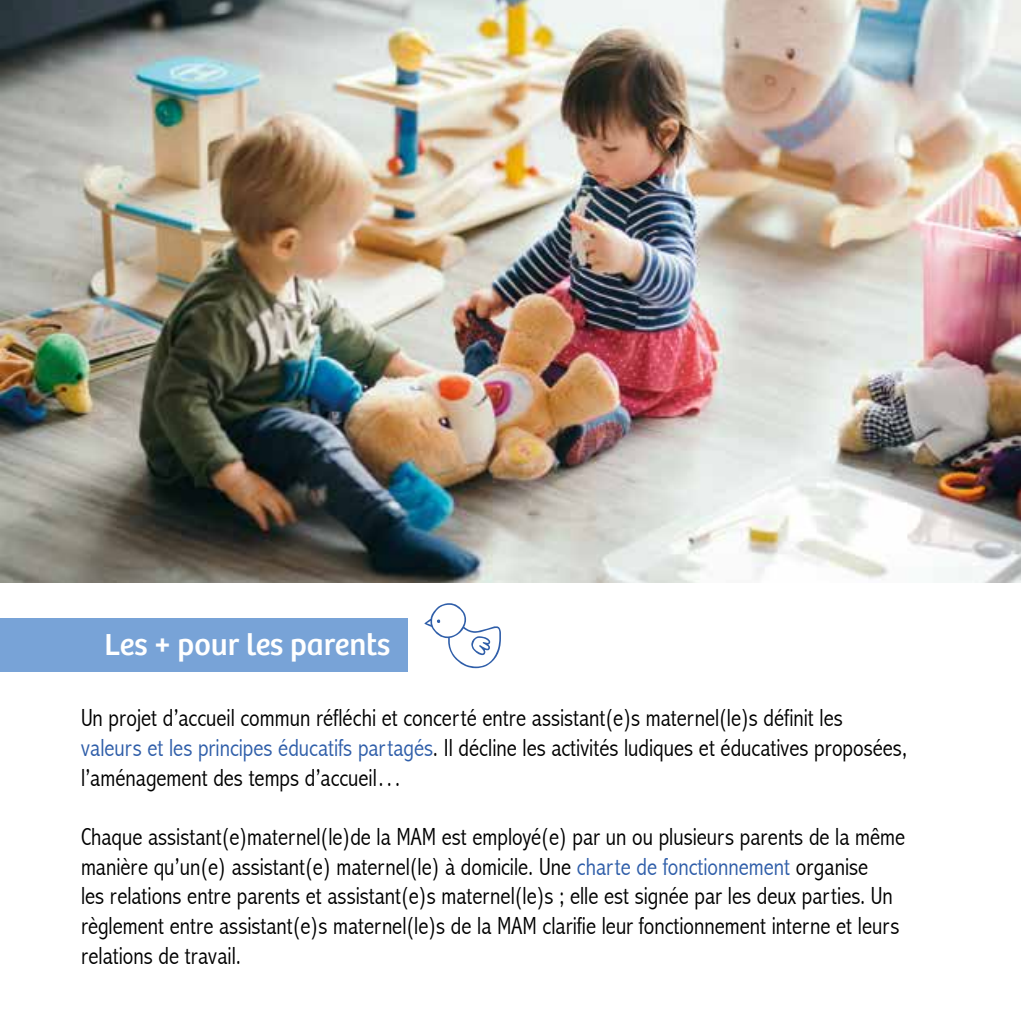
<style>
.page{position:relative;width:1021px;height:1021px;background:#fff}
.page>*{position:absolute;margin:0;border:0;box-sizing:border-box;transform-origin:0 0}
.t1{font:117.45px "MTF Itty Bitty Baby";color:#2f5ea9}
.t2{font:31.5px "Bree";color:#fff}
.t3{font:300 condensed 24.75px/29.7px "Abadi";color:#000}
.s1{color:#2f5ea9}
</style>
<div class="page">
<img style="left:0;top:0;width:1020px;height:582px">
<div style="left:0;top:618px;width:407px;height:54px;background:#78a3d7"></div>
<p class="t2" style="left:105px;top:626px;width:287px">Les + pour les parents</p>
<h1 class="t1" style="left:421px;top:559px;width:84px">o</h1>
<p class="t3" style="left:81px;top:703px;width:827px">Un projet d’accueil commun réfléchi et concerté entre assistant(e)s maternel(le)s définit les <span class="s1">valeurs et les principes éducatifs partagés</span>. Il décline les activités ludiques et éducatives proposées, l’aménagement des temps d’accueil…</p>
<p class="t3" style="left:81px;top:822px;width:825px">Chaque assistant(e)maternel(le)de la MAM est employé(e) par un ou plusieurs parents de la même manière qu’un(e) assistant(e) maternel(le) à domicile. Une <span class="s1">charte de fonctionnement</span> organise<br>les relations entre parents et assistant(e)s maternel(le)s ; elle est signée par les deux parties. Un règlement entre assistant(e)s maternel(le)s de la MAM clarifie leur fonctionnement interne et leurs relations de travail.</p>
</div>
